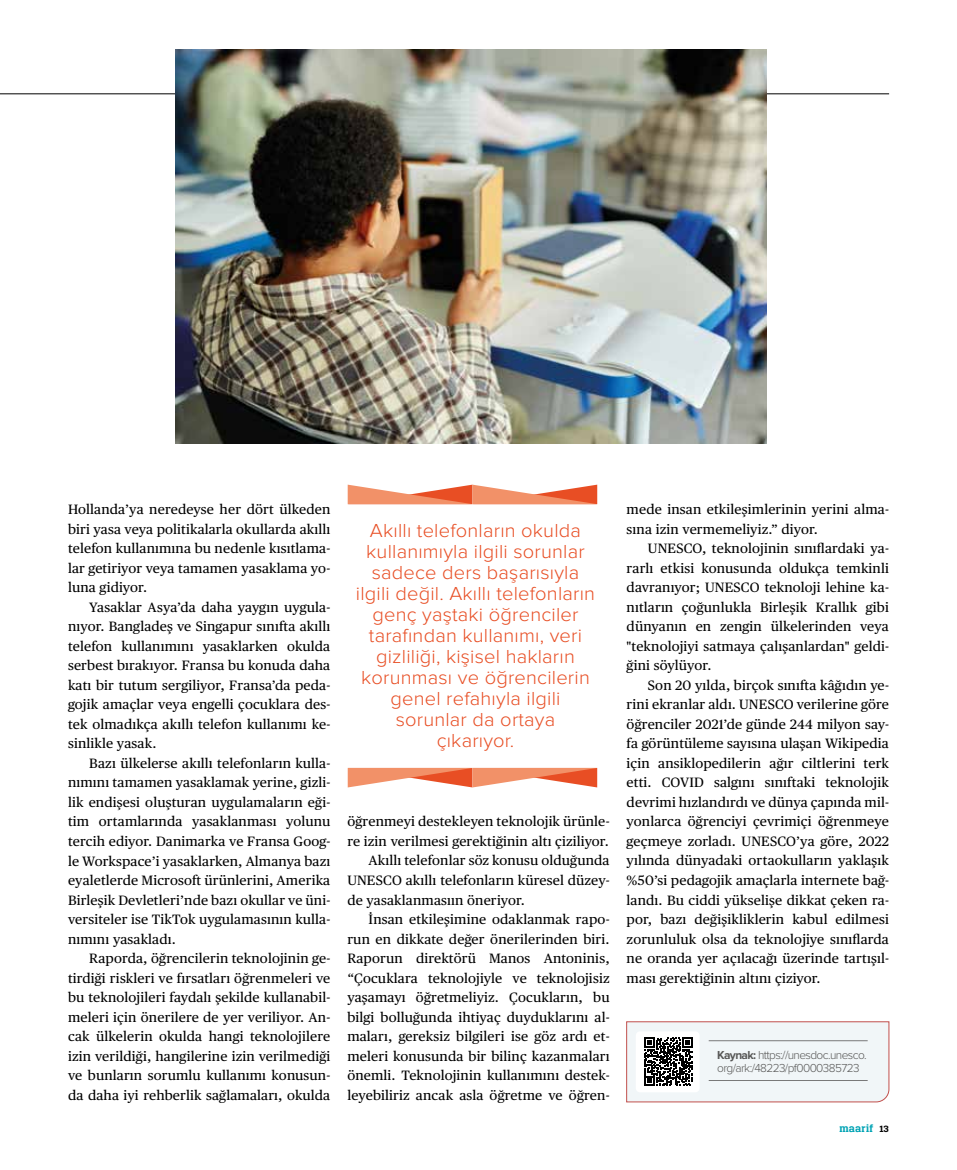
<style>
.page{position:relative;width:957px;height:1170px;background:#fff}
.page>*{position:absolute;margin:0;border:0;box-sizing:border-box;transform-origin:0 0}
.t1{font:300 19.5px/21px "Proxima Nova";letter-spacing:.01em;color:#e84e24;text-align:center}
.t2{font:13.5px/19.5px "Publico Text";letter-spacing:.01em;color:#000;text-align:justify}
.t3{font:300 12px/13.5px "Proxima Nova";letter-spacing:-.05em;color:#575756}
.t4{font:600 10.5px "Brace Web";letter-spacing:.02em;color:#00a3b4}
.t5{font:600 9px "Brace Web";color:#000;scale:1.05 1}
.s1{font-weight:700}
</style>
<div class="page">
<svg style="left:348px;top:484px;width:249px;height:20px"></svg>
<svg style="left:348px;top:767px;width:249px;height:20px"></svg>
<svg style="left:626px;top:1021px;width:263px;height:81px"></svg>
<hr style="left:0;top:94px;width:889px;height:1px;background:#000">
<img style="left:176px;top:50px;width:590px;height:393px">
<hr style="left:708px;top:1040px;width:159px;height:1px;background:#797979">
<hr style="left:708px;top:1080px;width:159px;height:1px;background:#797979">
<p class="t2" style="left:68px;top:499px;width:264px">Hollanda’ya neredeyse her dört ülkeden biri yasa veya politikalarla okullarda akıllı telefon kullanımına bu nedenle kısıtlama&shy;lar getiriyor veya tamamen yasaklama yo&shy;luna gidiyor.</p>
<p class="t2" style="left:68px;top:596px;width:264px;text-indent:21px">Yasaklar Asya’da daha yaygın uygula&shy;nıyor. Bangladeş ve Singapur sınıfta akıllı telefon kullanımını yasaklarken okulda serbest bırakıyor. Fransa bu konuda daha katı bir tutum sergiliyor, Fransa’da peda&shy;gojik amaçlar veya engelli çocuklara des&shy;tek olmadıkça akıllı telefon kullanımı ke&shy;sinlikle yasak.</p>
<p class="t2" style="left:68px;top:752px;width:264px;text-indent:21px">Bazı ülkelerse akıllı telefonların kulla&shy;nımını tamamen yasaklamak yerine, gizli&shy;lik endişesi oluşturan uygulamaların eği&shy;tim ortamlarında yasaklanması yolunu tercih ediyor. Danimarka ve Fransa Goog&shy;le Workspace’i yasaklarken, Almanya bazı eyaletlerde Microsoft ürünlerini, Amerika Birleşik Devletleri’nde bazı okullar ve üni&shy;versiteler ise TikTok uygulamasının kulla&shy;nımını yasakladı.</p>
<p class="t2" style="left:68px;top:947px;width:264px;text-indent:21px">Raporda, öğrencilerin teknolojinin ge&shy;tirdiği riskleri ve fırsatları öğrenmeleri ve bu teknolojileri faydalı şekilde kullanabil&shy;meleri için önerilere de yer veriliyor. An&shy;cak ülkelerin okulda hangi teknolojilere izin verildiği, hangilerine izin verilmediği ve bunların sorumlu kullanımı konusun&shy;da daha iyi rehberlik sağlamaları, okulda</p>
<p class="t1" style="left:356px;top:521px;width:241px">Akıllı telefonların okulda kullanımıyla ilgili sorunlar sadece ders başarısıyla ilgili değil. Akıllı telefonların genç yaştaki öğrenciler tarafından kullanımı, veri gizliliği, kişisel hakların korunması ve öğrencilerin genel refahıyla ilgili sorunlar da ortaya çıkarıyor.</p>
<p class="t2" style="left:347px;top:811px;width:264px">öğrenmeyi destekleyen teknolojik ürünle-</p>
<p class="t2" style="left:347px;top:830px;width:263px">re izin verilmesi gerektiğinin altı çiziliyor.</p>
<p class="t2" style="left:369px;top:850px;width:242px">Akıllı telefonlar söz konusu olduğunda</p>
<p class="t2" style="left:347px;top:869px;width:264px">UNESCO akıllı telefonların küresel düzey-</p>
<p class="t2" style="left:347px;top:889px;width:179px">de yasaklanmasıın öneriyor.</p>
<p class="t2" style="left:369px;top:908px;width:242px">İnsan etkileşimine odaklanmak rapo-</p>
<p class="t2" style="left:347px;top:928px;width:264px">run en dikkate değer önerilerinden biri.</p>
<p class="t2" style="left:347px;top:947px;width:264px">Raporun direktörü Manos Antoninis,</p>
<p class="t2" style="left:347px;top:967px;width:264px">“Çocuklara teknolojiyle ve teknolojisiz</p>
<p class="t2" style="left:347px;top:986px;width:264px">yaşamayı öğretmeliyiz. Çocukların, bu</p>
<p class="t2" style="left:347px;top:1006px;width:264px">bilgi bolluğunda ihtiyaç duyduklarını al-</p>
<p class="t2" style="left:347px;top:1025px;width:264px">maları, gereksiz bilgileri ise göz ardı et-</p>
<p class="t2" style="left:347px;top:1045px;width:264px">meleri konusunda bir bilinç kazanmaları</p>
<p class="t2" style="left:347px;top:1064px;width:264px">önemli. Teknolojinin kullanımını destek-</p>
<p class="t2" style="left:347px;top:1084px;width:264px">leyebiliriz ancak asla öğretme ve öğren-</p>
<p class="t2" style="left:626px;top:499px;width:264px">mede insan etkileşimlerinin yerini alma&shy;sına izin vermemeliyiz.” diyor.</p>
<p class="t2" style="left:626px;top:538px;width:264px;text-indent:21px">UNESCO, teknolojinin sınıflardaki ya&shy;rarlı etkisi konusunda oldukça temkinli davranıyor; UNESCO teknoloji lehine ka&shy;nıtların çoğunlukla Birleşik Krallık gibi dünyanın en zengin ülkelerinden veya "teknolojiyi satmaya çalışanlardan" geldi&shy;ğini söylüyor.</p>
<p class="t2" style="left:626px;top:674px;width:264px;text-indent:21px">Son 20 yılda, birçok sınıfta kâğıdın ye&shy;rini ekranlar aldı. UNESCO verilerine göre öğrenciler 2021’de günde 244 milyon say&shy;fa görüntüleme sayısına ulaşan Wikipedia için ansiklopedilerin ağır ciltlerini terk etti. COVID salgını sınıftaki teknolojik devrimi hızlandırdı ve dünya çapında mil&shy;yonlarca öğrenciyi çevrimiçi öğrenmeye geçmeye zorladı. UNESCO’ya göre, 2022 yılında dünyadaki ortaokulların yaklaşık %50’si pedagojik amaçlarla internete bağ&shy;landı. Bu ciddi yükselişe dikkat çeken ra&shy;por, bazı değişikliklerin kabul edilmesi zorunluluk olsa da teknolojiye sınıflarda ne oranda yer açılacağı üzerinde tartışıl&shy;ması gerektiğinin altını çiziyor.</p>
<p class="t3" style="left:717px;top:1048px;width:151px"><span class="s1">Kaynak:</span> https://unesdoc.unesco. org/ark:/48223/pf0000385723</p>
<p class="t4" style="left:839px;top:1122px;width:35px">maarif</p>
<p class="t5" style="left:879px;top:1123px;width:11px">13</p>
</div>
